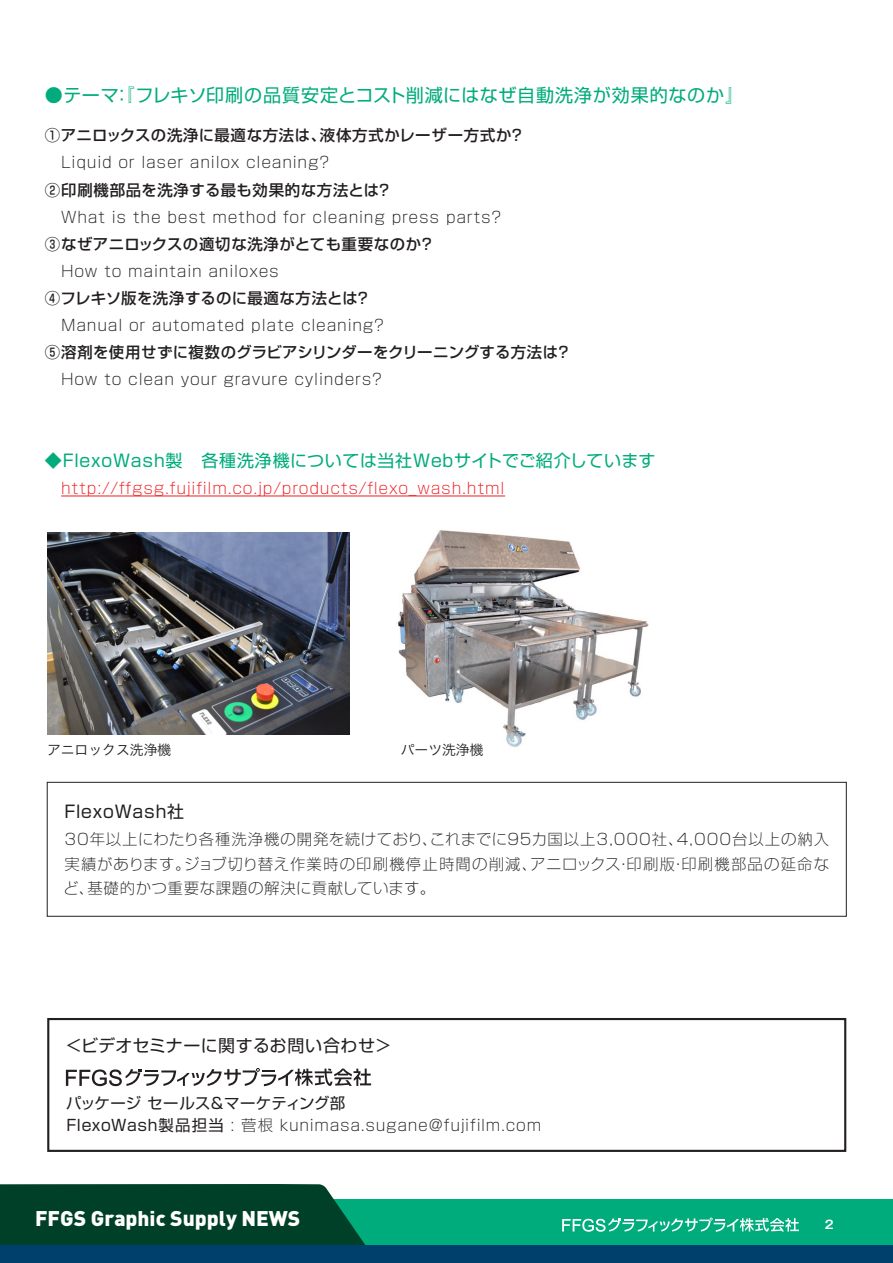
<style>
.page{position:relative;width:893px;height:1263px;background:#fff}
.page>*{position:absolute;margin:0;border:0;box-sizing:border-box;transform-origin:0 0}
.t1{font:900 21px "DIN";color:#fff}
.t2{font:18px "Shin Go Pro";letter-spacing:.04em;color:#00ac7c}
.t3{font:16.95px "Shin Go Pro";letter-spacing:.05em;color:#00ac7c}
.t4{font:16.95px "Shin Go Pro";letter-spacing:.015em;color:#231f20}
.t5{font:16.95px "Shin Go Pro";letter-spacing:.04em;color:#231f20}
.t6{font:300 expanded 15.45px/24.5px "Shin Go Pro";letter-spacing:.05em;color:#231f20;text-align:justify}
.t7{font:500 15.45px "Shin Go Pro";letter-spacing:.025em;color:#231f20}
.t8{font:15.45px/22.4px "Shin Go Pro";letter-spacing:.015em;color:#231f20}
.t9{font:300 expanded 15.45px "Shin Go Pro";letter-spacing:.05em;color:#ee1d23}
.t10{font:13.8px "Hira Kaku Pro W3";color:#231f20}
.t11{font:700 11.7px "Gothic MB101 Pro De";color:#fff}
.s1{font-weight:300;font-stretch:expanded}
</style>
<div class="page">
<div style="left:1px;top:1200px;width:892px;height:46px;background:#00ac7c"></div>
<svg style="left:0;top:1184px;width:366px;height:62px;background:#064831"></svg>
<div style="left:0;top:1246px;width:893px;height:17px;background:#00406d"></div>
<svg style="left:562px;top:1217px;width:237px;height:15px"></svg>
<div style="left:47px;top:1018px;width:799px;height:134px;border:2px solid #231f20"></div>
<svg style="left:66px;top:1068px;width:305px;height:18px"></svg>
<hr style="left:61px;top:496px;width:444px;height:1px;background:#ee1d23">
<img style="left:47px;top:533px;width:302px;height:202px">
<img style="left:398px;top:530px;width:251px;height:217px">
<div style="left:47px;top:782px;width:799px;height:134px;border:1px solid #231f20"></div>
<p class="t2" style="left:45px;top:80px;width:700px">●テーマ：『フレキソ印刷の品質安定とコスト削減にはなぜ自動洗浄が効果的なのか』</p>
<p class="t7" style="left:45px;top:123px;width:481px">①アニロックスの洗浄に最適な方法は、液体方式かレーザー方式か？</p>
<p class="t6" style="left:45px;top:148px;width:286px">　Liquid or laser anilox cleaning?</p>
<p class="t7" style="left:45px;top:177px;width:349px">②印刷機部品を洗浄する最も効果的な方法とは？</p>
<p class="t6" style="left:45px;top:203px;width:458px">　What is the best method for cleaning press parts?</p>
<p class="t7" style="left:45px;top:231px;width:391px">③なぜアニロックスの適切な洗浄がとても重要なのか？</p>
<p class="t6" style="left:45px;top:257px;width:236px">　How to maintain aniloxes</p>
<p class="t7" style="left:45px;top:285px;width:327px">④フレキソ版を洗浄するのに最適な方法とは？</p>
<p class="t6" style="left:45px;top:311px;width:340px">　Manual or automated plate cleaning?</p>
<p class="t7" style="left:45px;top:340px;width:528px">⑤溶剤を使用せずに複数のグラビアシリンダーをクリーニングする方法は？</p>
<p class="t6" style="left:45px;top:365px;width:338px">　How to clean your gravure cylinders?</p>
<p class="t3" style="left:45px;top:447px;width:612px">◆FlexoWash製　各種洗浄機については当社Webサイトでご紹介しています</p>
<p class="t9" style="left:61px;top:475px;width:445px">http://ffgsg.fujifilm.co.jp/products/flexo_wash.html</p>
<p class="t10" style="left:47px;top:738px;width:126px">アニロックス洗浄機</p>
<p class="t10" style="left:401px;top:738px;width:84px">パーツ洗浄機</p>
<p class="t5" style="left:64px;top:797px;width:121px">FlexoWash社</p>
<p class="t6" style="left:64px;top:825px;width:767px">30年以上にわたり各種洗浄機の開発を続けており、これまでに95カ国以上3,000社、4,000台以上の納入実績があります。ジョブ切り替え作業時の印刷機停止時間の削減、アニロックス・印刷版・印刷機部品の延命など、基礎的かつ重要な課題の解決に貢献しています。</p>
<p class="t4" style="left:66px;top:1031px;width:344px">＜ビデオセミナーに関するお問い合わせ＞　</p>
<p class="t8" style="left:66px;top:1090px;width:477px">パッケージ セールス＆マーケティング部<br>FlexoWash製品担当 <span class="s1">: 菅根 kunimasa.sugane@fujifilm.com</span></p>
<h1 class="t1" style="left:35px;top:1204px;width:267px">FFGS Graphic Supply NEWS</h1>
<p class="t11" style="left:825px;top:1215px;width:10px">2</p>
</div>
